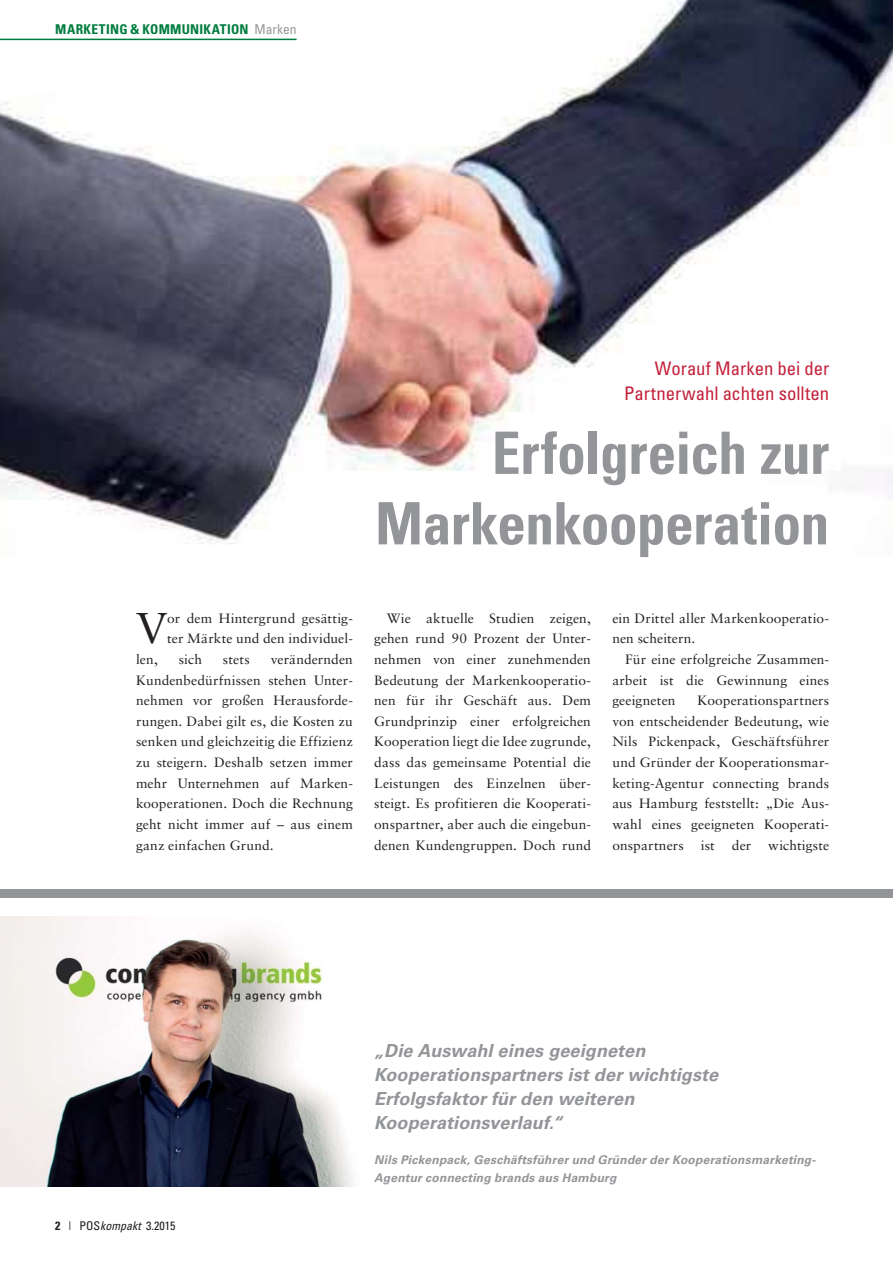
<style>
.page{position:relative;width:893px;height:1263px;background:#fff}
.page>*{position:absolute;margin:0;border:0;box-sizing:border-box;transform-origin:0 0}
.t1{font:700 condensed 58.5px/70.5px "Univers";letter-spacing:-.01em;color:#939598;text-align:right}
.t2{font:43.05px "Sabon LT Std";color:#231f20}
.t3{font:condensed 18.75px/25.5px "Univers";color:#c3203a;text-align:right}
.t4{font:italic 700 18px/24px "Univers LTCE";letter-spacing:.005em;color:#939598}
.t5{font:13.5px/20.7px "Sabon LT Std";letter-spacing:.01em;color:#231f20;text-align:justify}
.t6{font:700 condensed 13.5px "Univers";letter-spacing:.02em;color:#007c3e}
.t7{font:italic 700 12px/18px "Univers LTCE";letter-spacing:.02em;color:#939598}
.t8{font:condensed 12px "Univers";color:#231f20}
.s1{font-weight:400;color:#939598}
.s2{font-weight:700}
.s3{font-style:italic}
</style>
<div class="page">
<img style="left:0;top:0;width:893px;height:544px">
<img style="left:0;top:916px;width:354px;height:270px">
<div style="left:0;top:889px;width:893px;height:8px;background:#939598"></div>
<p class="t6" style="left:55px;top:25px;width:243px">MARKETING &amp; KOMMUNIKATION <span class="s1">Marken</span></p>
<h3 class="t3" style="left:624px;top:357px;width:207px">Worauf Marken bei der<br>Partnerwahl achten sollten</h3>
<h1 class="t1" style="left:375px;top:424px;width:455px">Erfolgreich zur<br>Markenkooperation</h1>
<h2 class="t2" style="left:136px;top:607px;width:33px">V</h2>
<p class="t5" style="left:167px;top:608px;width:187px">or dem Hintergrund gesättig&shy;ter Märkte und den individuel-</p>
<p class="t5" style="left:136px;top:650px;width:23px">len,</p>
<p class="t5" style="left:179px;top:650px;width:25px">sich</p>
<p class="t5" style="left:223px;top:650px;width:28px">stets</p>
<p class="t5" style="left:136px;top:650px;width:218px;text-indent:135px">verändernden Kundenbedürfnissen stehen Unter&shy;nehmen vor großen Herausforde&shy;rungen. Dabei gilt es, die Kosten zu senken und gleichzeitig die Effizienz zu steigern. Deshalb setzen immer mehr Unternehmen auf Marken&shy;kooperationen. Doch die Rechnung geht nicht immer auf – aus einem ganz einfachen Grund.</p>
<p class="t5" style="left:374px;top:608px;width:218px;text-indent:13px">Wie aktuelle Studien zeigen, gehen rund 90 Prozent der Unter&shy;nehmen von einer zunehmenden Bedeutung der Markenkooperatio&shy;nen für ihr Geschäft aus. Dem Grundprinzip einer erfolgreichen Kooperation liegt die Idee zugrunde, dass das gemeinsame Potential die Leistungen des Einzelnen über&shy;steigt. Es profitieren die Kooperati&shy;onspartner, aber auch die eingebun&shy;denen Kundengruppen. Doch rund</p>
<p class="t5" style="left:612px;top:608px;width:218px">ein Drittel aller Markenkooperatio&shy;nen scheitern.</p>
<p class="t5" style="left:612px;top:650px;width:218px;text-indent:13px">Für eine erfolgreiche Zusammen&shy;arbeit ist die Gewinnung eines geeigneten</p>
<p class="t5" style="left:612px;top:691px;width:218px;text-indent:85px">Kooperationspartners von entscheidender Bedeutung, wie Nils Pickenpack, Geschäftsführer und Gründer der Kooperationsmar&shy;keting-Agentur connecting brands aus Hamburg feststellt: „Die Aus&shy;wahl eines geeigneten Kooperati&shy;onspartners</p>
<p class="t5" style="left:701px;top:835px;width:16px">ist</p>
<p class="t5" style="left:732px;top:835px;width:21px">der</p>
<p class="t5" style="left:768px;top:835px;width:62px">wichtigste</p>
<p class="t8" style="left:55px;top:1221px;width:122px"><span class="s2">2</span> | POS<span class="s3">kompakt</span> 3.2015</p>
<h3 class="t4" style="left:374px;top:1040px;width:346px">„Die Auswahl eines geeigneten<br>Kooperationspartners ist der wichtigste<br>Erfolgsfaktor für den weiteren<br>Kooperationsverlauf.“</h3>
<p class="t7" style="left:374px;top:1152px;width:443px">Nils Pickenpack, Geschäftsführer und Gründer der Kooperationsmarketing-<br>Agentur connecting brands aus Hamburg</p>
</div>
